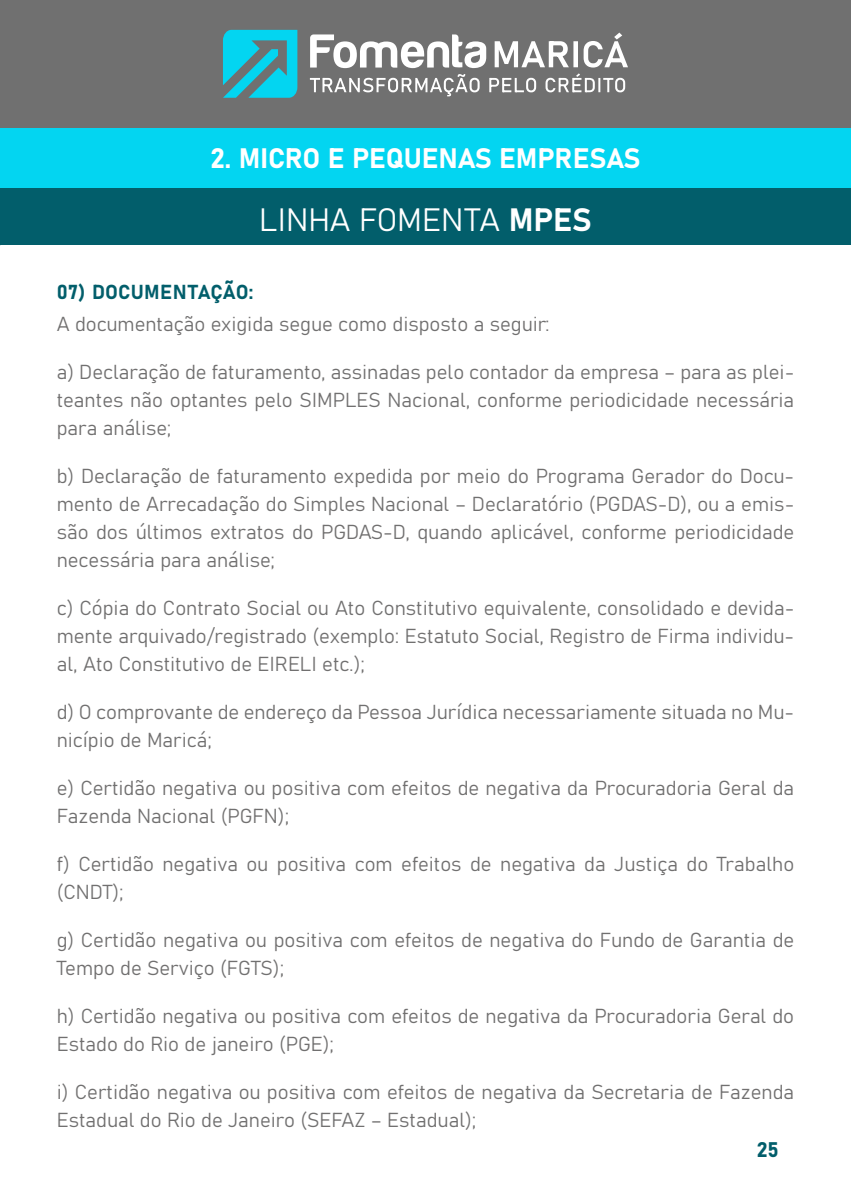
<style>
.page{position:relative;width:851px;height:1191px;background:#fff}
.page>*{position:absolute;margin:0;border:0;box-sizing:border-box;transform-origin:0 0}
.t1{font:32px "Bahnschrift";color:#fff}
.t2{font:27.8px "Bahnschrift";color:#fff}
.t3{font:20.8px "Bahnschrift";color:#025e6b}
.t4{font:20px/28px "Bahnschrift";color:#717070}
.t5{font:20px "Bahnschrift";letter-spacing:.005em;color:#025e6b}
</style>
<div class="page">
<div style="left:0;top:128px;width:850px;height:61px;background:#03d5f1"></div>
<div style="left:0;top:0;width:850px;height:128px;background:#707070"></div>
<svg style="left:223px;top:30px;width:74px;height:68px"></svg>
<svg style="left:310px;top:33px;width:318px;height:63px"></svg>
<div style="left:0;top:189px;width:850px;height:56px;background:#025e6b"></div>
<h2 class="t2" style="left:210px;top:137px;width:431px">2. MICRO E PEQUENAS EMPRESAS</h2>
<h1 class="t1" style="left:259px;top:196px;width:334px">LINHA FOMENTA MPES</h1>
<p class="t5" style="left:57px;top:277px;width:198px">07) DOCUMENTAÇÃO:</p>
<p class="t4" style="left:57px;top:308px;width:494px">A documentação exigida segue como disposto a seguir:</p>
<p class="t4" style="left:57px;top:356px;width:739px;text-align:justify">a) Declaração de faturamento, assinadas pelo contador da empresa – para as plei&shy;teantes não optantes pelo SIMPLES Nacional, conforme periodicidade necessária para análise;</p>
<p class="t4" style="left:57px;top:460px;width:739px;text-align:justify">b) Declaração de faturamento expedida por meio do Programa Gerador do Docu&shy;mento de Arrecadação do Simples Nacional – Declaratório (PGDAS-D), ou a emis&shy;são dos últimos extratos do PGDAS-D, quando aplicável, conforme periodicidade necessária para análise;</p>
<p class="t4" style="left:57px;top:592px;width:739px;text-align:justify">c) Cópia do Contrato Social ou Ato Constitutivo equivalente, consolidado e devida&shy;mente arquivado/registrado (exemplo: Estatuto Social, Registro de Firma individu&shy;al, Ato Constitutivo de EIRELI etc.);</p>
<p class="t4" style="left:57px;top:696px;width:738px">d) O comprovante de endereço da Pessoa Jurídica necessariamente situada no Mu&shy;nicípio de Maricá;</p>
<p class="t4" style="left:57px;top:772px;width:738px">e) Certidão negativa ou positiva com efeitos de negativa da Procuradoria Geral da<br>Fazenda Nacional (PGFN);</p>
<p class="t4" style="left:57px;top:848px;width:739px">f) Certidão negativa ou positiva com efeitos de negativa da Justiça do Trabalho (CNDT);</p>
<p class="t4" style="left:57px;top:924px;width:738px">g) Certidão negativa ou positiva com efeitos de negativa do Fundo de Garantia de<br>Tempo de Serviço (FGTS);</p>
<p class="t4" style="left:57px;top:1000px;width:738px">h) Certidão negativa ou positiva com efeitos de negativa da Procuradoria Geral do<br>Estado do Rio de janeiro (PGE);</p>
<p class="t4" style="left:57px;top:1076px;width:738px">i) Certidão negativa ou positiva com efeitos de negativa da Secretaria de Fazenda<br>Estadual do Rio de Janeiro (SEFAZ – Estadual);</p>
<p class="t3" style="left:756px;top:1133px;width:24px">25</p>
</div>
